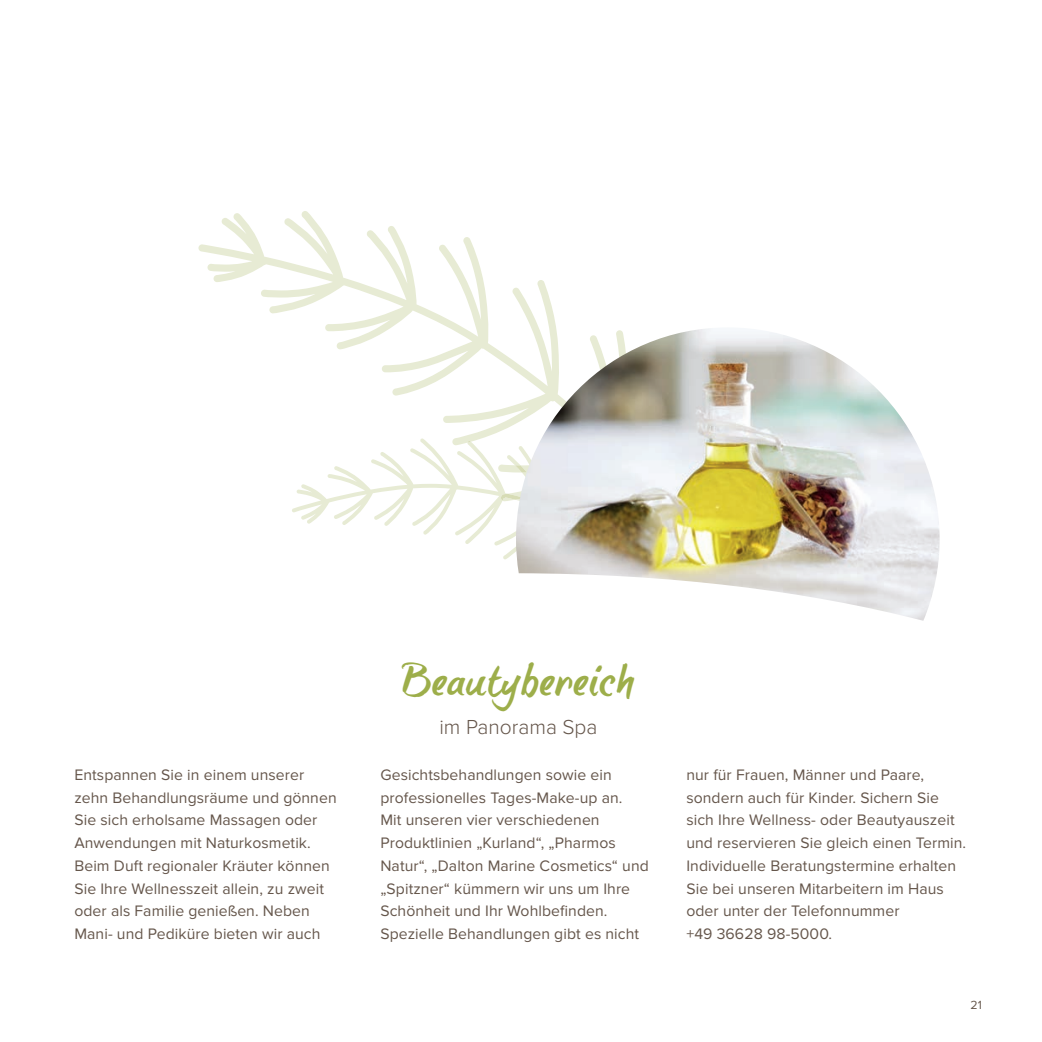
<style>
.page{position:relative;width:1042px;height:1042px;background:#fff}
.page>*{position:absolute;margin:0;border:0;box-sizing:border-box;transform-origin:0 0}
.t1{font:42px "brush tip Terrence";letter-spacing:-.02em;color:#9dae4a}
.t2{font:300 21px "Proxima Nova";color:#65564b}
.t3{font:15.75px/22.8px "Proxima Nova";letter-spacing:.005em;color:#65564b}
.t4{font:12.25px "Proxima Nova";color:#65564b}
</style>
<div class="page">
<svg style="left:198px;top:211px;width:358px;height:227px"></svg>
<svg style="left:292px;top:438px;width:224px;height:121px"></svg>
<img style="left:516px;top:327px;width:423px;height:294px">
<h1 class="t1" style="left:401px;top:654px;width:235px">Beautybereich</h1>
<h2 class="t2" style="left:439px;top:715px;width:160px">im Panorama Spa</h2>
<p class="t3" style="left:74px;top:764px;width:264px">Entspannen Sie in einem unserer zehn Behandlungsräume und gönnen Sie sich erholsame Massagen oder Anwendungen mit Naturkosmetik.<br>Beim Duft regionaler Kräuter können Sie Ihre Wellnesszeit allein, zu zweit oder als Familie genießen. Neben Mani- und Pediküre bieten wir auch</p>
<p class="t3" style="left:380px;top:764px;width:270px">Gesichtsbehandlungen sowie ein professionelles Tages-Make-up an.<br>Mit unseren vier verschiedenen Produktlinien „Kurland“, „Pharmos Natur“, „Dalton Marine Cosmetics“ und „Spitzner“ kümmern wir uns um Ihre Schönheit und Ihr Wohlbefinden.<br>Spezielle Behandlungen gibt es nicht</p>
<p class="t3" style="left:686px;top:763px;width:281px">nur für Frauen, Männer und Paare, sondern auch für Kinder. Sichern Sie sich Ihre Wellness- oder Beautyauszeit und reservieren Sie gleich einen Termin.<br>Individuelle Beratungstermine erhalten Sie bei unseren Mitarbeitern im Haus oder unter der Telefonnummer<br>+49 36628 98-5000.</p>
<p class="t4" style="left:970px;top:998px;width:13px">21</p>
</div>
